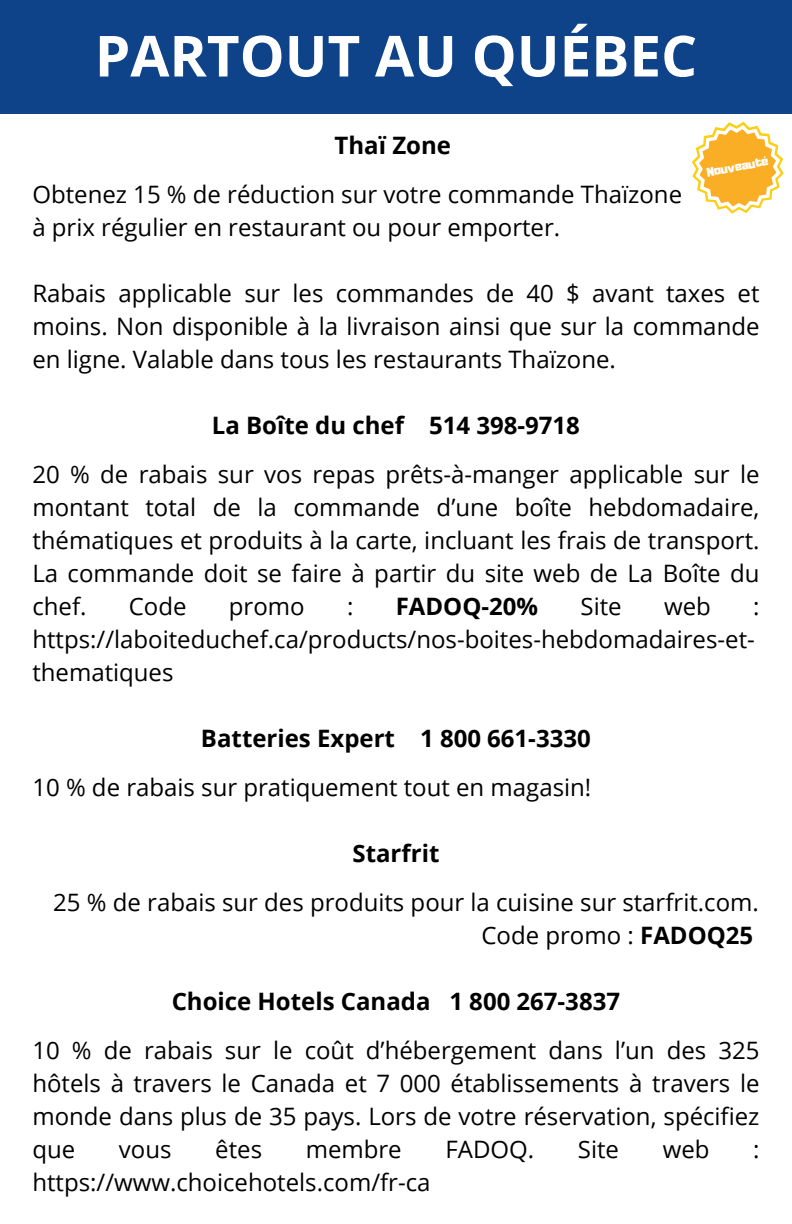
<style>
.page{position:relative;width:792px;height:1224px;background:#fff}
.page>*{position:absolute;margin:0;border:0;box-sizing:border-box;transform-origin:0 0}
.t1{font:700 56.6px "Open Sans";color:#fff}
.t2{font:24px/33px "Open Sans";color:#000;text-align:justify}
.t3{font:700 24px "Open Sans";color:#000}
.t4{font:11.4px "Adumu";color:#fff}
.s1{font-weight:700}
</style>
<div class="page">
<div style="left:0;top:0;width:792px;height:113px;background:#0e4389"></div>
<svg style="left:692px;top:122px;width:92px;height:92px"></svg>
<h1 class="t1" style="left:95px;top:16px;width:604px">PARTOUT AU QUÉBEC</h1>
<h2 class="t3" style="left:335px;top:128px;width:118px">Thaï Zone</h2>
<p class="t2" style="left:32px;top:177px;width:651px">Obtenez 15 % de réduction sur votre commande Thaïzone</p>
<p class="t2" style="left:32px;top:210px;width:529px">à prix régulier en restaurant ou pour emporter.</p>
<p class="t4" style="left:706px;top:168px;width:64px;rotate:-11deg">Nouveauté</p>
<p class="t2" style="left:32px;top:276px;width:729px">Rabais applicable sur les commandes de 40 $ avant taxes et moins. Non disponible à la livraison ainsi que sur la commande en ligne. Valable dans tous les restaurants Thaïzone.</p>
<h2 class="t3" style="left:212px;top:408px;width:369px">La Boîte du chef 514 398-9718</h2>
<p class="t2" style="left:32px;top:457px;width:729px">20 % de rabais sur vos repas prêts-à-manger applicable sur le montant total de la commande d’une boîte hebdomadaire, thématiques et produits à la carte, incluant les frais de transport.<br>La commande doit se faire à partir du site web de La Boîte du chef.</p>
<p class="t2" style="left:129px;top:589px;width:59px">Code</p>
<p class="t2" style="left:229px;top:589px;width:77px">promo</p>
<p class="t2" style="left:347px;top:589px;width:8px">:</p>
<p class="t3" style="left:396px;top:589px;width:144px">FADOQ-20%</p>
<p class="t2" style="left:581px;top:589px;width:43px">Site</p>
<p class="t2" style="left:664px;top:589px;width:48px">web</p>
<p class="t2" style="left:32px;top:589px;width:729px;text-align:left;text-indent:721px">: https://laboiteduchef.ca/products/nos-boites-hebdomadaires-et&shy;thematiques</p>
<h2 class="t3" style="left:201px;top:721px;width:391px">Batteries Expert 1 800 661-3330</h2>
<p class="t2" style="left:32px;top:770px;width:560px">10 % de rabais sur pratiquement tout en magasin!</p>
<h2 class="t3" style="left:353px;top:836px;width:88px">Starfrit</h2>
<p class="t2" style="left:53px;top:885px;width:707px;text-align:right">25 % de rabais sur des produits pour la cuisine sur starfrit.com.<br>Code promo : <span class="s1">FADOQ25</span></p>
<h2 class="t3" style="left:172px;top:984px;width:450px">Choice Hotels Canada 1 800 267-3837</h2>
<p class="t2" style="left:32px;top:1033px;width:729px">10 % de rabais sur le coût d’hébergement dans l’un des 325 hôtels à travers le Canada et 7 000 établissements à travers le monde dans plus de 35 pays. Lors de votre réservation, spécifiez que</p>
<p class="t2" style="left:119px;top:1132px;width:54px">vous</p>
<p class="t2" style="left:215px;top:1132px;width:48px">êtes</p>
<p class="t2" style="left:306px;top:1132px;width:98px">membre</p>
<p class="t2" style="left:445px;top:1132px;width:90px">FADOQ.</p>
<p class="t2" style="left:578px;top:1132px;width:43px">Site</p>
<p class="t2" style="left:663px;top:1132px;width:48px">web</p>
<p class="t2" style="left:753px;top:1132px;width:8px">:</p>
<p class="t2" style="left:32px;top:1165px;width:400px">https://www.choicehotels.com/fr-ca</p>
</div>
